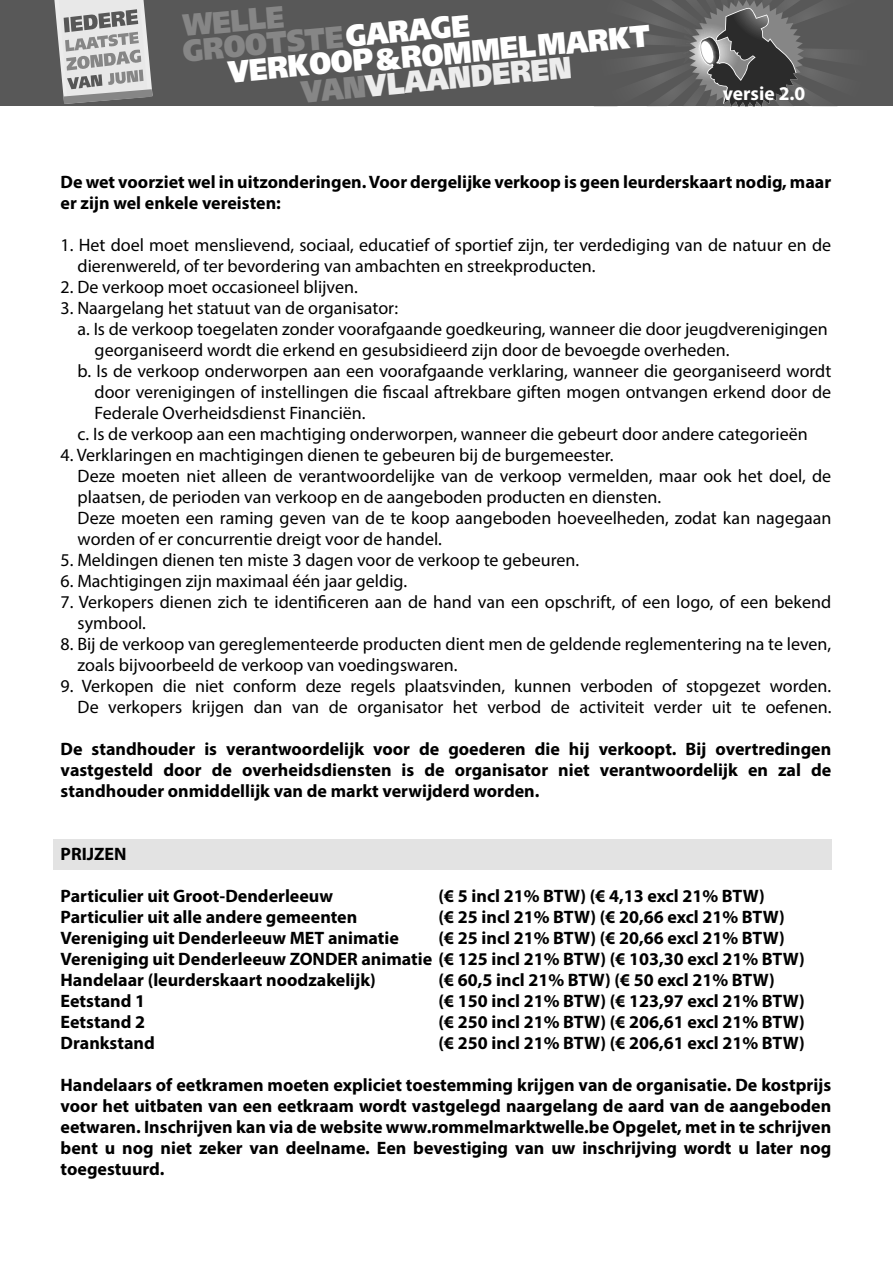
<style>
.page{position:relative;width:893px;height:1263px;background:#fff}
.page>*{position:absolute;margin:0;border:0;box-sizing:border-box;transform-origin:0 0}
.t1{font:900 30.9px/25px "Frutiger";color:#fff;text-align:center;scale:.86 1}
.t2{font:900 30.9px "Frutiger";color:#868686;scale:.86 1}
.t3{font:700 19.5px "Myriad Pro";color:#fff}
.t4{font:18px/21px "Myriad Pro";color:#000}
.t5{font:700 18px/21px "Myriad Pro";color:#000}
.s1{color:#fff}
.s2{color:#868686}
.s3{color:#ececec}
</style>
<div class="page">
<div style="left:0;top:0;width:893px;height:106px;background:#585858"></div>
<svg style="left:634px;top:0;width:200px;height:106px"></svg>
<svg style="left:54px;top:0;width:99px;height:104px"></svg>
<div style="left:53px;top:839px;width:778px;height:30px;background:#e3e3e3"></div>
<h1 class="t2" style="left:181px;top:7px;width:119px;rotate:-5deg">WELLE</h1>
<h1 class="t2" style="left:181px;top:32px;width:336px;rotate:-5deg">GROOTSTE<span class="s1">GARAGE</span></h1>
<h1 class="t1" style="left:227px;top:60px;width:494px;rotate:-5deg">VERKOOP&amp;ROMMELMARKT<br><span class="s2">VAN</span><span class="s3">VLAANDEREN</span></h1>
<p class="t3" style="left:723px;top:80px;width:84px">versie 2.0</p>
<p class="t5" style="left:61px;top:171px;width:772px">De wet voorziet wel in uitzonderingen. Voor dergelijke verkoop is geen leurderskaart nodig, maar er zijn wel enkele vereisten:</p>
<p class="t4" style="left:78px;top:234px;width:755px;text-indent:-17px">1. Het doel moet menslievend, sociaal, educatief of sportief zijn, ter verdediging van de natuur en de dierenwereld, of ter bevordering van ambachten en streekproducten.</p>
<p class="t4" style="left:61px;top:276px;width:299px">2. De verkoop moet occasioneel blijven.</p>
<p class="t4" style="left:61px;top:297px;width:339px">3. Naargelang het statuut van de organisator:</p>
<p class="t4" style="left:78px;top:318px;width:752px">a. Is de verkoop toegelaten zonder voorafgaande goedkeuring, wanneer die door jeugdverenigingen</p>
<p class="t4" style="left:95px;top:339px;width:636px">georganiseerd wordt die erkend en gesubsidieerd zijn door de bevoegde overheden.</p>
<p class="t4" style="left:78px;top:360px;width:755px">b. Is de verkoop onderworpen aan een voorafgaande verklaring, wanneer die georganiseerd wordt</p>
<p class="t4" style="left:95px;top:381px;width:738px">door verenigingen of instellingen die fiscaal aftrekbare giften mogen ontvangen erkend door de</p>
<p class="t4" style="left:95px;top:402px;width:273px">Federale Overheidsdienst Financiën.</p>
<p class="t4" style="left:78px;top:423px;width:732px">c. Is de verkoop aan een machtiging onderworpen, wanneer die gebeurt door andere categorieën</p>
<p class="t4" style="left:78px;top:444px;width:755px;text-indent:-17px">4. Verklaringen en machtigingen dienen te gebeuren bij de burgemeester.<br>Deze moeten niet alleen de verantwoordelijke van de verkoop vermelden, maar ook het doel, de plaatsen, de perioden van verkoop en de aangeboden producten en diensten.<br>Deze moeten een raming geven van de te koop aangeboden hoeveelheden, zodat kan nagegaan worden of er concurrentie dreigt voor de handel.</p>
<p class="t4" style="left:61px;top:549px;width:520px">5. Meldingen dienen ten miste 3 dagen voor de verkoop te gebeuren.</p>
<p class="t4" style="left:61px;top:570px;width:348px">6. Machtigingen zijn maximaal één jaar geldig.</p>
<p class="t4" style="left:78px;top:591px;width:755px;text-indent:-17px">7. Verkopers dienen zich te identificeren aan de hand van een opschrift, of een logo, of een bekend symbool.</p>
<p class="t4" style="left:78px;top:633px;width:755px;text-indent:-17px">8. Bij de verkoop van gereglementeerde producten dient men de geldende reglementering na te leven, zoals bijvoorbeeld de verkoop van voedingswaren.</p>
<p class="t4" style="left:61px;top:675px;width:772px;text-align:right">9. Verkopen die niet conform deze regels plaatsvinden, kunnen verboden of stopgezet worden.<br>De verkopers krijgen dan van de organisator het verbod de activiteit verder uit te oefenen.</p>
<p class="t5" style="left:61px;top:738px;width:772px;text-align:justify">De standhouder is verantwoordelijk voor de goederen die hij verkoopt. Bij overtredingen vastgesteld door de overheidsdiensten is de organisator niet verantwoordelijk en zal de standhouder onmiddellijk van de markt verwijderd worden.</p>
<p class="t5" style="left:61px;top:843px;width:68px">PRIJZEN</p>
<p class="t5" style="left:61px;top:885px;width:274px">Particulier uit Groot-Denderleeuw</p>
<p class="t5" style="left:439px;top:885px;width:328px">(€ 5 incl 21% BTW) (€ 4,13 excl 21% BTW)</p>
<p class="t5" style="left:61px;top:906px;width:298px">Particulier uit alle andere gemeenten</p>
<p class="t5" style="left:439px;top:906px;width:348px">(€ 25 incl 21% BTW) (€ 20,66 excl 21% BTW)</p>
<p class="t5" style="left:61px;top:927px;width:340px">Vereniging uit Denderleeuw MET animatie</p>
<p class="t5" style="left:61px;top:927px;width:746px;text-indent:378px">(€ 25 incl 21% BTW) (€ 20,66 excl 21% BTW)<br>Vereniging uit Denderleeuw ZONDER animatie (€ 125 incl 21% BTW) (€ 103,30 excl 21% BTW)<br>Handelaar (leurderskaart noodzakelijk)</p>
<p class="t5" style="left:439px;top:969px;width:338px">(€ 60,5 incl 21% BTW) (€ 50 excl 21% BTW)</p>
<p class="t5" style="left:61px;top:990px;width:86px">Eetstand 1</p>
<p class="t5" style="left:439px;top:990px;width:368px">(€ 150 incl 21% BTW) (€ 123,97 excl 21% BTW)</p>
<p class="t5" style="left:61px;top:1011px;width:86px">Eetstand 2</p>
<p class="t5" style="left:439px;top:1011px;width:368px">(€ 250 incl 21% BTW) (€ 206,61 excl 21% BTW)</p>
<p class="t5" style="left:61px;top:1032px;width:96px">Drankstand</p>
<p class="t5" style="left:439px;top:1032px;width:368px">(€ 250 incl 21% BTW) (€ 206,61 excl 21% BTW)</p>
<p class="t5" style="left:61px;top:1074px;width:772px;text-align:justify">Handelaars of eetkramen moeten expliciet toestemming krijgen van de organisatie. De kostprijs voor het uitbaten van een eetkraam wordt vastgelegd naargelang de aard van de aangeboden eetwaren. Inschrijven kan via de website www.rommelmarktwelle.be Opgelet, met in te schrijven bent u nog niet zeker van deelname. Een bevestiging van uw inschrijving wordt u later nog toegestuurd.</p>
</div>
